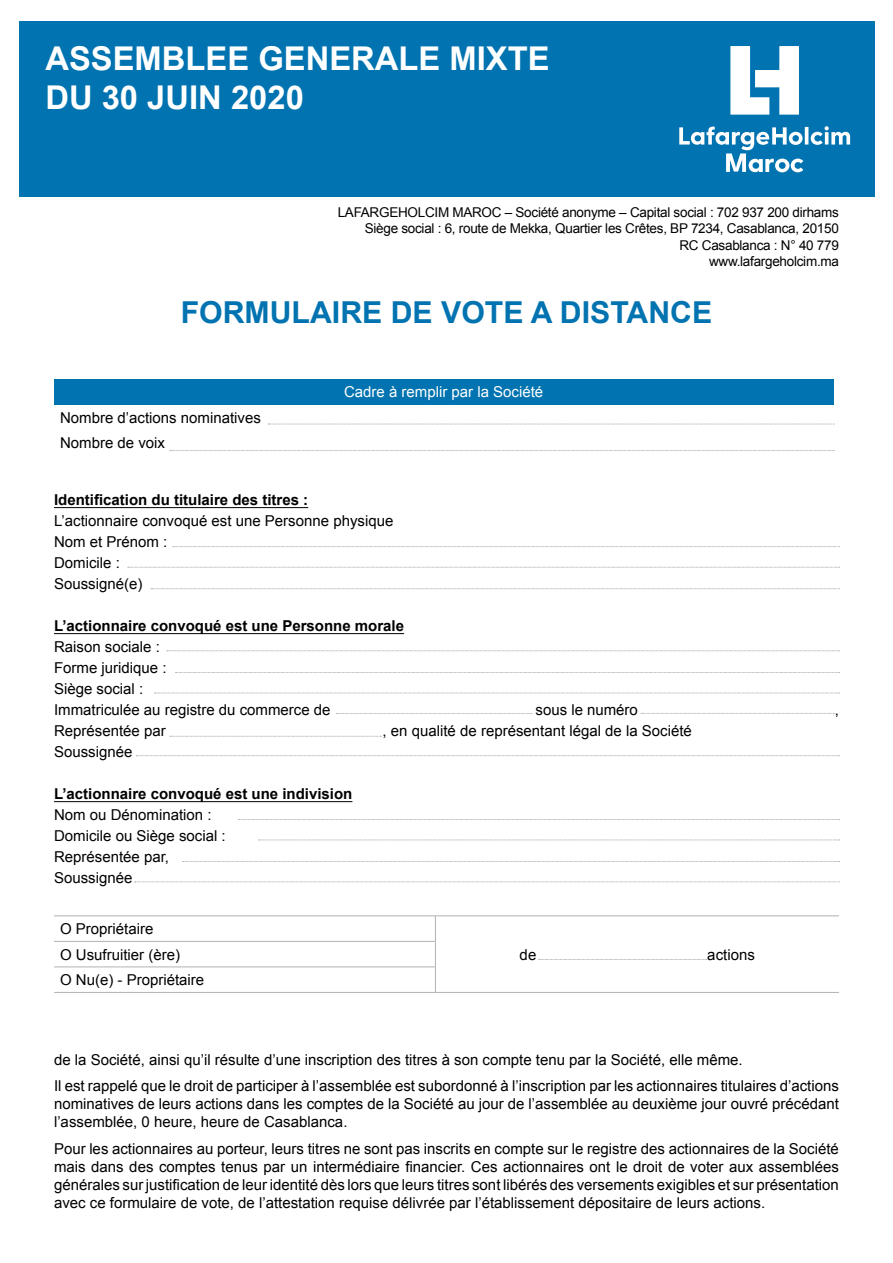
<style>
.page{position:relative;width:893px;height:1263px;background:#fff}
.page>*{position:absolute;margin:0;border:0;box-sizing:border-box;transform-origin:0 0}
.t1{font:700 32.7px/39.3px "Arial";color:#fff}
.t2{font:700 30.3px "Arial";color:#0073b0}
.t3{font:15px/21px "Arial";color:#000}
.t4{font:700 15px "Arial";color:#000}
.t5{font:15px "Arial";color:#fff}
.t6{font:13.5px/16.2px "Arial";letter-spacing:-.02em;color:#000;text-align:right}
</style>
<div class="page">
<div style="left:19px;top:21px;width:855px;height:176px;background:#0073b0"></div>
<hr style="left:54px;top:507px;width:254px;height:1px;background:#000">
<hr style="left:54px;top:633px;width:350px;height:1px;background:#000">
<hr style="left:54px;top:801px;width:298px;height:1px;background:#000">
<svg style="left:730px;top:46px;width:69px;height:69px"></svg>
<svg style="left:679px;top:126px;width:171px;height:46px"></svg>
<div style="left:54px;top:379px;width:779px;height:26px;background:#0073b0"></div>
<hr style="left:54px;top:916px;width:381px;height:1px;background:#b3b2b2">
<hr style="left:54px;top:941px;width:382px;height:1px;background:#b3b2b2">
<hr style="left:54px;top:967px;width:382px;height:1px;background:#b3b2b2">
<hr style="left:54px;top:992px;width:381px;height:1px;background:#b3b2b2">
<hr style="left:435px;top:916px;width:404px;height:1px;background:#b3b2b2">
<hr style="left:435px;top:992px;width:404px;height:1px;background:#b3b2b2">
<svg style="left:435px;top:917px;width:1px;height:75px"></svg>
<svg style="left:268px;top:424px;width:566px;height:1px"></svg>
<svg style="left:170px;top:450px;width:664px;height:1px"></svg>
<svg style="left:173px;top:546px;width:667px;height:1px"></svg>
<svg style="left:128px;top:567px;width:712px;height:1px"></svg>
<svg style="left:151px;top:588px;width:689px;height:1px"></svg>
<svg style="left:167px;top:650px;width:673px;height:1px"></svg>
<svg style="left:238px;top:819px;width:602px;height:1px"></svg>
<svg style="left:175px;top:672px;width:665px;height:1px"></svg>
<svg style="left:259px;top:840px;width:581px;height:1px"></svg>
<svg style="left:154px;top:693px;width:686px;height:1px"></svg>
<svg style="left:183px;top:861px;width:657px;height:1px"></svg>
<svg style="left:135px;top:881px;width:705px;height:1px"></svg>
<svg style="left:170px;top:736px;width:211px;height:1px"></svg>
<svg style="left:136px;top:755px;width:704px;height:1px"></svg>
<svg style="left:336px;top:713px;width:196px;height:1px"></svg>
<svg style="left:641px;top:713px;width:193px;height:1px"></svg>
<svg style="left:539px;top:959px;width:168px;height:1px"></svg>
<h1 class="t1" style="left:45px;top:40px;width:506px">ASSEMBLEE GENERALE MIXTE<br>DU 30 JUIN 2020</h1>
<p class="t6" style="left:338px;top:205px;width:503px">LAFARGEHOLCIM MAROC – Société anonyme – Capital social : 702 937 200 dirhams Siège social : 6, route de Mekka, Quartier les Crêtes, BP 7234, Casablanca, 20150<br>RC Casablanca : N° 40 779<br>www.lafargeholcim.ma</p>
<h2 class="t2" style="left:181px;top:292px;width:533px">FORMULAIRE DE VOTE A DISTANCE</h2>
<p class="t3" style="left:60px;top:405px;width:202px;line-height:25.5px">Nombre d’actions nominatives<br>Nombre de voix</p>
<p class="t5" style="left:344px;top:382px;width:201px">Cadre à remplir par la Société</p>
<p class="t4" style="left:54px;top:489px;width:256px">Identification du titulaire des titres :</p>
<p class="t3" style="left:54px;top:510px;width:341px">L’actionnaire convoqué est une Personne physique<br>Nom et Prénom :<br>Domicile :<br>Soussigné(e)</p>
<p class="t4" style="left:54px;top:615px;width:352px">L’actionnaire convoqué est une Personne morale</p>
<p class="t3" style="left:54px;top:636px;width:278px">Raison sociale :<br>Forme juridique :<br>Siège social :<br>Immatriculée au registre du commerce de</p>
<p class="t3" style="left:536px;top:699px;width:104px">sous le numéro</p>
<p class="t3" style="left:54px;top:720px;width:113px">Représentée par</p>
<p class="t3" style="left:383px;top:720px;width:311px">, en qualité de représentant légal de la Société</p>
<p class="t3" style="left:54px;top:741px;width:80px">Soussignée</p>
<p class="t4" style="left:54px;top:783px;width:300px">L’actionnaire convoqué est une indivision</p>
<p class="t3" style="left:54px;top:804px;width:173px">Nom ou Dénomination :<br>Domicile ou Siège social :<br>Représentée par,<br>Soussignée</p>
<p class="t3" style="left:60px;top:916px;width:122px;line-height:25.5px">O Propriétaire<br>O Usufruitier (ère)</p>
<p class="t3" style="left:60px;top:969px;width:146px">O Nu(e) - Propriétaire</p>
<p class="t3" style="left:520px;top:944px;width:18px">de</p>
<p class="t3" style="left:707px;top:944px;width:49px">actions</p>
<p class="t3" style="left:835px;top:699px;width:6px">,</p>
<p class="t3" style="left:54px;top:1046px;width:786px;line-height:26.5px">de la Société, ainsi qu’il résulte d’une inscription des titres à son compte tenu par la Société, elle même.<br>Il est rappelé que le droit de participer à l’assemblée est subordonné à l’inscription par les actionnaires titulaires d’actions</p>
<p class="t3" style="left:54px;top:1095px;width:786px;line-height:18px">nominatives de leurs actions dans les comptes de la Société au jour de l’assemblée au deuxième jour ouvré précédant l’assemblée, 0 heure, heure de Casablanca.</p>
<p class="t3" style="left:54px;top:1140px;width:786px;line-height:18px;text-align:justify">Pour les actionnaires au porteur, leurs titres ne sont pas inscrits en compte sur le registre des actionnaires de la Société mais dans des comptes tenus par un intermédiaire financier. Ces actionnaires ont le droit de voter aux assemblées générales sur justification de leur identité dès lors que leurs titres sont libérés des versements exigibles et sur présentation avec ce formulaire de vote, de l’attestation requise délivrée par l’établissement dépositaire de leurs actions.</p>
</div>
